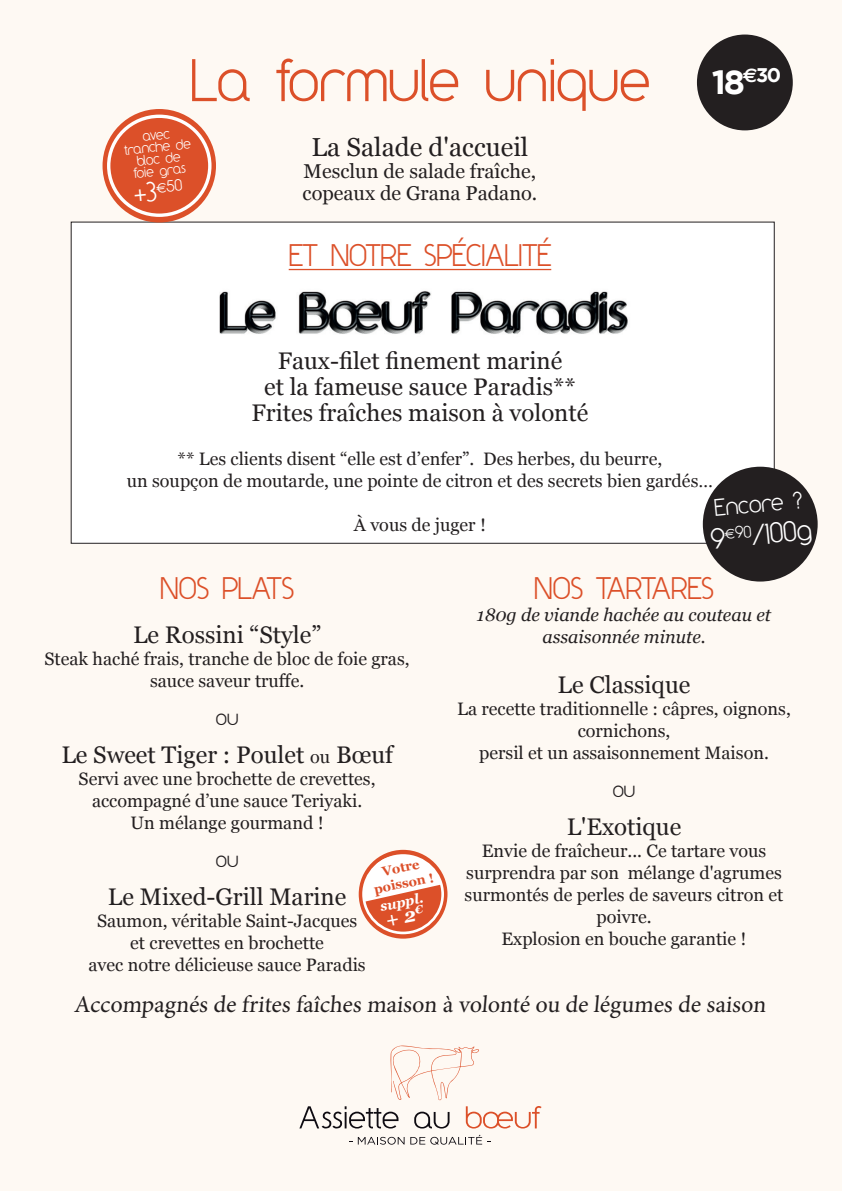
<style>
.page{position:relative;width:842px;height:1191px;background:#fef9f3}
.page>*{position:absolute;margin:0;border:0;box-sizing:border-box;transform-origin:0 0}
.t1{font:50px "Y2 K Neophyte";color:#dc5029}
.t2{font:700 33.8px "Gotham";color:#fff}
.t3{font:26px "Y2 K Neophyte";color:#dc5029}
.t4{font:26px "Georgia";color:#231f20}
.t5{font:24px/26px "Georgia";color:#231f20;text-align:center}
.t6{font:24px "Minion Pro";color:#231f20}
.t7{font:24px "Y2 K Neophyte";color:#fff}
.t8{font:23.4px "Y2 K Neophyte";color:#fff}
.t9{font:20px/22px "Georgia";color:#231f20}
.t10{font:20px "Y2 K Neophyte";color:#fff}
.t11{font:18px/22px "Georgia";color:#231f20;text-align:center}
.t12{font:italic 18px/22px "Georgia";color:#231f20;text-align:center}
.t13{font:18px "Y2 K Neophyte";color:#231f20}
.t14{font:italic 700 13.8px "Georgia";color:#fff}
.t15{font:700 13.2px/15.8px "Georgia";color:#dc4f29;text-align:center}
.t16{font:12px/12px "Y2 K Neophyte";color:#fff;text-align:center}
.s1{font-size:18px}
</style>
<div class="page">
<svg style="left:390px;top:1045px;width:89px;height:55px"></svg>
<svg style="left:358px;top:1134px;width:132px;height:10px"></svg>
<svg style="left:299px;top:1106px;width:99px;height:22px"></svg>
<svg style="left:414px;top:1111px;width:35px;height:17px"></svg>
<svg style="left:466px;top:1106px;width:76px;height:22px"></svg>
<div style="left:697px;top:35px;width:96px;height:95px;background:#231f20;border-radius:50%"></div>
<div style="left:71px;top:222px;width:703px;height:321px;background:#fff"></div>
<img style="left:219px;top:291px;width:409px;height:43px">
<hr style="left:289px;top:269px;width:262px;height:1px;background:#dc5029">
<div style="left:103px;top:109px;width:113px;height:113px;background:#dc5029;border-radius:50%"></div>
<div style="left:107px;top:115px;width:104px;height:102px;border:3px solid #fff;border-radius:50%"></div>
<div style="left:703px;top:467px;width:115px;height:114px;background:#231f20;border-radius:50%"></div>
<svg style="left:359px;top:850px;width:88px;height:88px"></svg>
<svg style="left:360px;top:852px;width:82px;height:74px"></svg>
<h1 class="t1" style="left:190px;top:46px;width:461px">La formule unique</h1>
<p class="t16" style="left:122px;top:132px;width:68px;rotate:-6deg">avec tranche de bloc de<br>foie gras</p>
<p class="t8" style="left:133px;top:178px;width:50px;rotate:-6deg">+3<sup>€</sup><sup>50</sup></p>
<h3 class="t4" style="left:312px;top:128px;width:218px">La Salade d'accueil</h3>
<p class="t9" style="left:303px;top:159px;width:236px">Mesclun de salade fraîche, copeaux de Grana Padano.</p>
<h3 class="t3" style="left:289px;top:237px;width:264px">ET NOTRE SPÉCIALITÉ</h3>
<h2 class="t2" style="left:712px;top:62px;width:71px">18<sup>€</sup><sup>30</sup></h2>
<h3 class="t5" style="left:252px;top:346px;width:338px">Faux-filet finement mariné<br>et la fameuse sauce Paradis**<br>Frites fraîches maison à volonté</h3>
<p class="t11" style="left:127px;top:447px;width:588px">** Les clients disent “elle est d’enfer”. Des herbes, du beurre,<br>un soupçon de moutarde, une pointe de citron et des secrets bien gardés…</p>
<p class="t11" style="left:354px;top:513px;width:134px">À vous de juger !</p>
<p class="t10" style="left:713px;top:495px;width:90px;rotate:-6deg">Encore ?</p>
<h3 class="t7" style="left:709px;top:522px;width:103px;rotate:-5deg">9<sup>€</sup><sup>90</sup>/100g</h3>
<h3 class="t3" style="left:160px;top:571px;width:135px">NOS PLATS</h3>
<h3 class="t5" style="left:133px;top:621px;width:190px">Le Rossini “Style”</h3>
<p class="t11" style="left:45px;top:647px;width:367px">Steak haché frais, tranche de bloc de foie gras, sauce saveur truffe.</p>
<p class="t13" style="left:216px;top:705px;width:24px">ou</p>
<h3 class="t5" style="left:61px;top:741px;width:333px">Le Sweet Tiger : Poulet <span class="s1">ou</span> Bœuf</h3>
<p class="t11" style="left:79px;top:767px;width:298px">Servi avec une brochette de crevettes, accompagné d’une sauce Teriyaki.<br>Un mélange gourmand !</p>
<p class="t13" style="left:216px;top:847px;width:24px">ou</p>
<h3 class="t5" style="left:108px;top:883px;width:240px">Le Mixed-Grill Marine</h3>
<p class="t11" style="left:89px;top:909px;width:279px">Saumon, véritable Saint-Jacques et crevettes en brochette<br>avec notre délicieuse sauce Paradis</p>
<p class="t15" style="left:369px;top:865px;width:62px;rotate:-11deg">Votre poisson !</p>
<p class="t14" style="left:378px;top:896px;width:46px;rotate:-11deg">suppl.</p>
<h3 class="t3" style="left:534px;top:571px;width:181px">NOS TARTARES</h3>
<p class="t12" style="left:477px;top:603px;width:296px">180g de viande hachée au couteau et assaisonnée minute.</p>
<h3 class="t5" style="left:558px;top:671px;width:134px">Le Classique</h3>
<p class="t11" style="left:457px;top:697px;width:335px">La recette traditionnelle : câpres, oignons, cornichons,<br>persil et un assaisonnement Maison.</p>
<p class="t13" style="left:613px;top:777px;width:24px">ou</p>
<h3 class="t5" style="left:567px;top:813px;width:116px">L'Exotique</h3>
<p class="t11" style="left:465px;top:839px;width:320px">Envie de fraîcheur... Ce tartare vous surprendra par son mélange d'agrumes surmontés de perles de saveurs citron et poivre.<br>Explosion en bouche garantie !</p>
<h3 class="t6" style="left:74px;top:988px;width:696px">Accompagnés de frites faîches maison à volonté ou de légumes de saison</h3>
</div>
